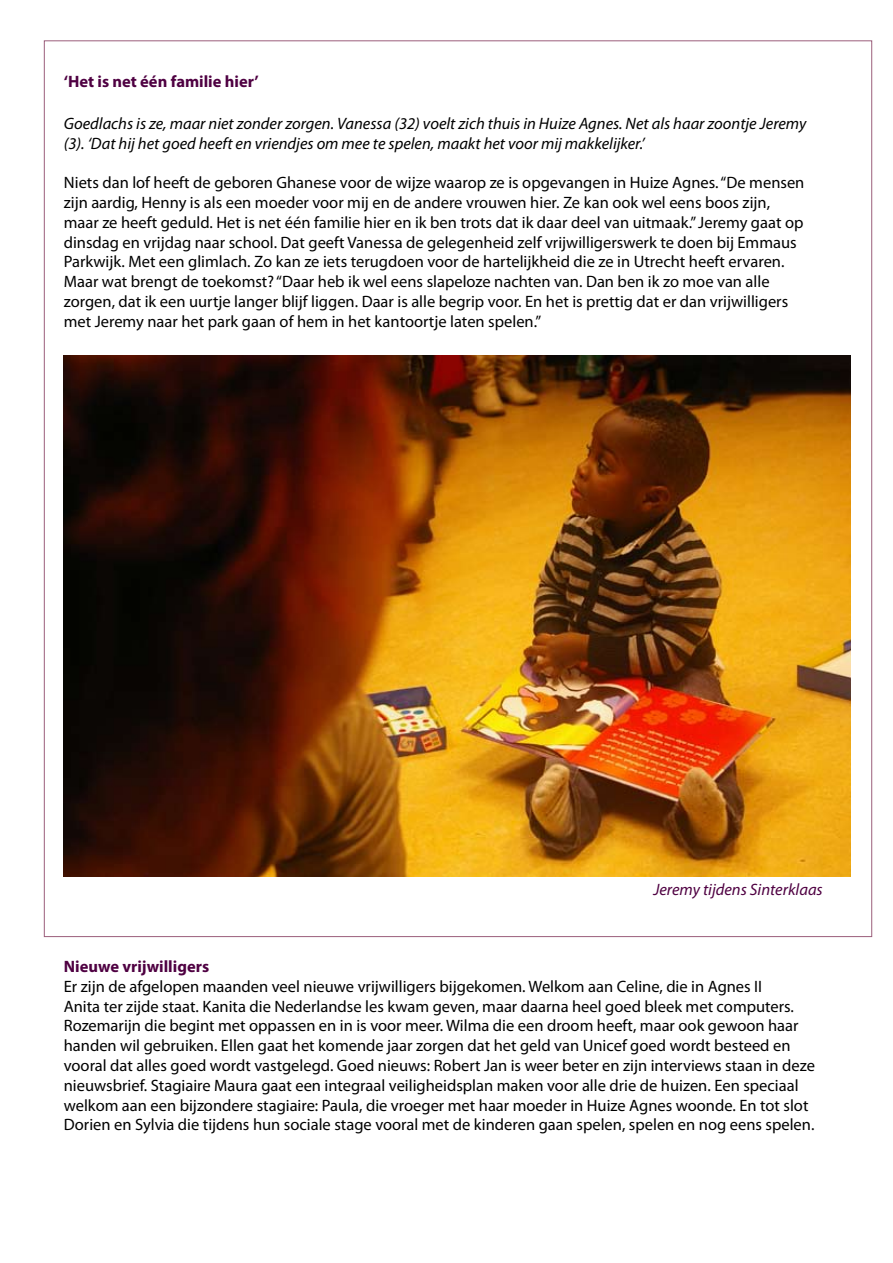
<style>
.page{position:relative;width:893px;height:1263px;background:#fff}
.page>*{position:absolute;margin:0;border:0;box-sizing:border-box;transform-origin:0 0}
.t1{font:16.5px/19.8px "Myriad Pro";color:#000}
.t2{font:italic 16.5px/19.8px "Myriad Pro";color:#000}
.t3{font:700 16.5px "Myriad Pro";color:#4f0042}
.t4{font:italic 16.5px "Myriad Pro";color:#4f0042}
</style>
<div class="page">
<img style="left:64px;top:356px;width:786px;height:520px">
<p class="t3" style="left:64px;top:71px;width:196px">‘Het is net één familie hier’</p>
<p class="t2" style="left:64px;top:113px;width:744px">Goedlachs is ze, maar niet zonder zorgen. Vanessa (32) voelt zich thuis in Huize Agnes. Net als haar zoontje Jeremy (3). ‘Dat hij het goed heeft en vriendjes om mee te spelen, maakt het voor mij makkelijker.’</p>
<p class="t1" style="left:64px;top:172px;width:742px">Niets dan lof heeft de geboren Ghanese voor de wijze waarop ze is opgevangen in Huize Agnes. “De mensen zijn aardig, Henny is als een moeder voor mij en de andere vrouwen hier. Ze kan ook wel eens boos zijn, maar ze heeft geduld. Het is net één familie hier en ik ben trots dat ik daar deel van uitmaak.” Jeremy gaat op dinsdag en vrijdag naar school. Dat geeft Vanessa de gelegenheid zelf vrijwilligerswerk te doen bij Emmaus Parkwijk. Met een glimlach. Zo kan ze iets terugdoen voor de hartelijkheid die ze in Utrecht heeft ervaren.<br>Maar wat brengt de toekomst? “Daar heb ik wel eens slapeloze nachten van. Dan ben ik zo moe van alle zorgen, dat ik een uurtje langer blijf liggen. Daar is alle begrip voor. En het is prettig dat er dan vrijwilligers met Jeremy naar het park gaan of hem in het kantoortje laten spelen.”</p>
<p class="t4" style="left:653px;top:879px;width:171px">Jeremy tijdens Sinterklaas</p>
<p class="t3" style="left:64px;top:956px;width:147px">Nieuwe vrijwilligers</p>
<p class="t1" style="left:64px;top:976px;width:753px">Er zijn de afgelopen maanden veel nieuwe vrijwilligers bijgekomen. Welkom aan Celine, die in Agnes II<br>Anita ter zijde staat. Kanita die Nederlandse les kwam geven, maar daarna heel goed bleek met computers.<br>Rozemarijn die begint met oppassen en in is voor meer. Wilma die een droom heeft, maar ook gewoon haar handen wil gebruiken. Ellen gaat het komende jaar zorgen dat het geld van Unicef goed wordt besteed en vooral dat alles goed wordt vastgelegd. Goed nieuws: Robert Jan is weer beter en zijn interviews staan in deze nieuwsbrief. Stagiaire Maura gaat een integraal veiligheidsplan maken voor alle drie de huizen. Een speciaal welkom aan een bijzondere stagiaire: Paula, die vroeger met haar moeder in Huize Agnes woonde. En tot slot Dorien en Sylvia die tijdens hun sociale stage vooral met de kinderen gaan spelen, spelen en nog eens spelen.</p>
</div>
